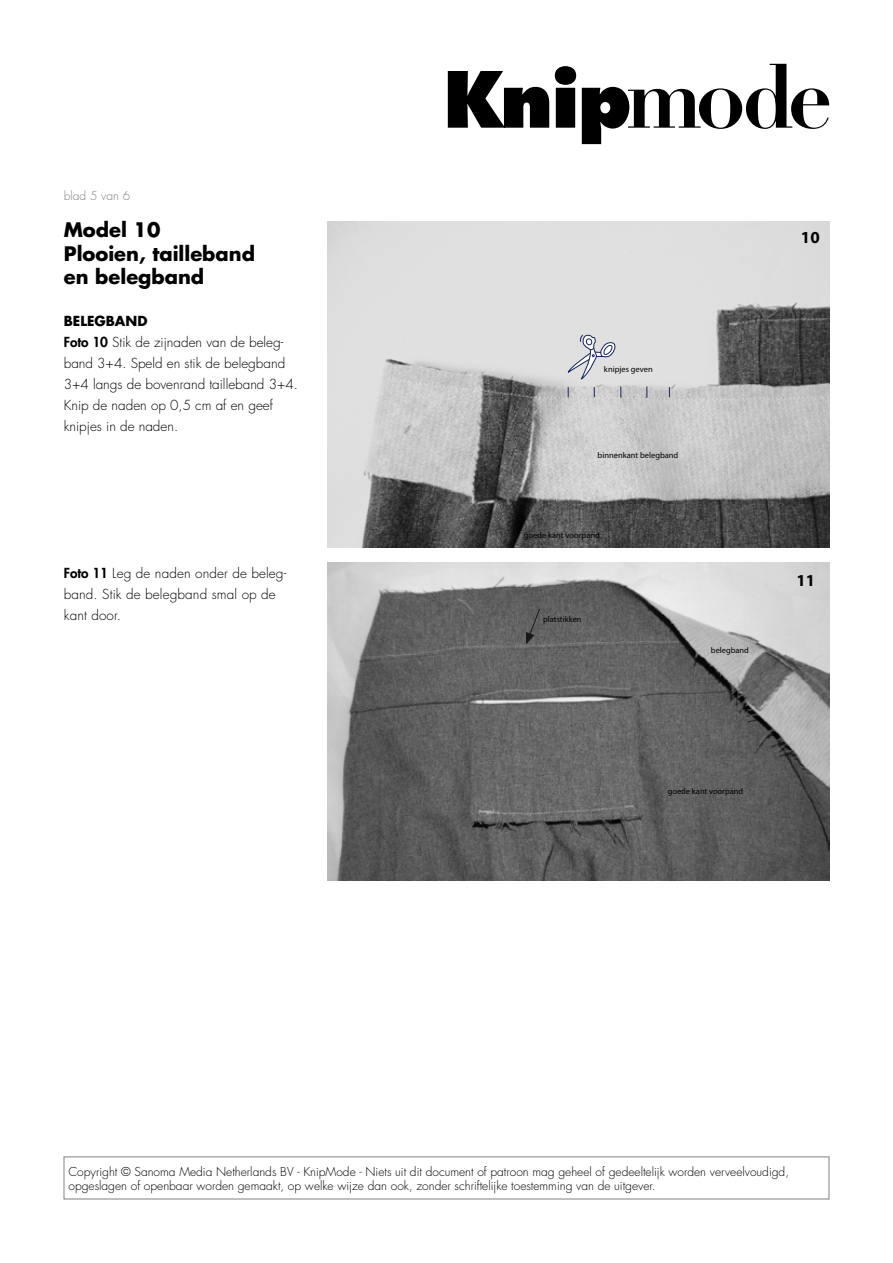
<style>
.page{position:relative;width:893px;height:1263px;background:#fff}
.page>*{position:absolute;margin:0;border:0;box-sizing:border-box;transform-origin:0 0}
.t1{font:700 19.5px/23.4px "Futura Std";color:#000}
.t2{font:700 16.95px "Myriad Pro";color:#000}
.t3{font:700 16.65px "Myriad Pro";color:#000}
.t4{font:300 13.5px/21px "Futura Std";color:#000}
.t5{font:300 12px/14.4px "Futura Std";color:#000}
.t6{font:300 12px "Futura Std";color:#818084}
.t7{font:8.4px "Myriad Pro";color:#000}
.s1{font-weight:700}
.s2{font-weight:800}
</style>
<div class="page">
<img style="left:327px;top:221px;width:502px;height:327px">
<svg style="left:568px;top:335px;width:48px;height:45px;background:#caccd3"></svg>
<svg style="left:621px;top:386px;width:1px;height:12px"></svg>
<svg style="left:647px;top:386px;width:1px;height:12px"></svg>
<img style="left:327px;top:562px;width:502px;height:318px">
<svg style="left:526px;top:608px;width:14px;height:36px"></svg>
<svg style="left:448px;top:64px;width:381px;height:80px"></svg>
<p class="t6" style="left:64px;top:188px;width:68px">blad 5 van 6</p>
<h1 class="t1" style="left:64px;top:218px;width:193px">Model 10<br>Plooien, tailleband en belegband</h1>
<p class="t4" style="left:64px;top:311px;width:236px"><span class="s1">Belegband<br></span><span class="s2">Foto 10</span> Stik de zijnaden van de beleg&shy;band 3+4. Speld en stik de belegband<br>3+4 langs de bovenrand tailleband 3+4.<br>Knip de naden op 0,5 cm af en geef knipjes in de naden.</p>
<p class="t4" style="left:64px;top:563px;width:224px"><span class="s2">Foto 11</span> Leg de naden onder de beleg&shy;band. Stik de belegband smal op de kant door.</p>
<p class="t7" style="left:604px;top:364px;width:50px">knipjes geven</p>
<p class="t7" style="left:598px;top:450px;width:82px">binnenkant belegband</p>
<p class="t7" style="left:524px;top:530px;width:78px">goede kant voorpand</p>
<p class="t7" style="left:543px;top:614px;width:40px">platstikken</p>
<p class="t7" style="left:711px;top:644px;width:39px">belegband</p>
<h2 class="t2" style="left:801px;top:226px;width:20px">10</h2>
<h3 class="t3" style="left:796px;top:569px;width:20px">11</h3>
<p class="t7" style="left:668px;top:786px;width:77px">goede kant voorpand</p>
<p class="t5" style="left:68px;top:1164px;width:722px">Copyright © Sanoma Media Netherlands BV - KnipMode - Niets uit dit document of patroon mag geheel of gedeeltelijk worden verveelvoudigd, opgeslagen of openbaar worden gemaakt, op welke wijze dan ook, zonder schriftelijke toestemming van de uitgever.</p>
</div>
